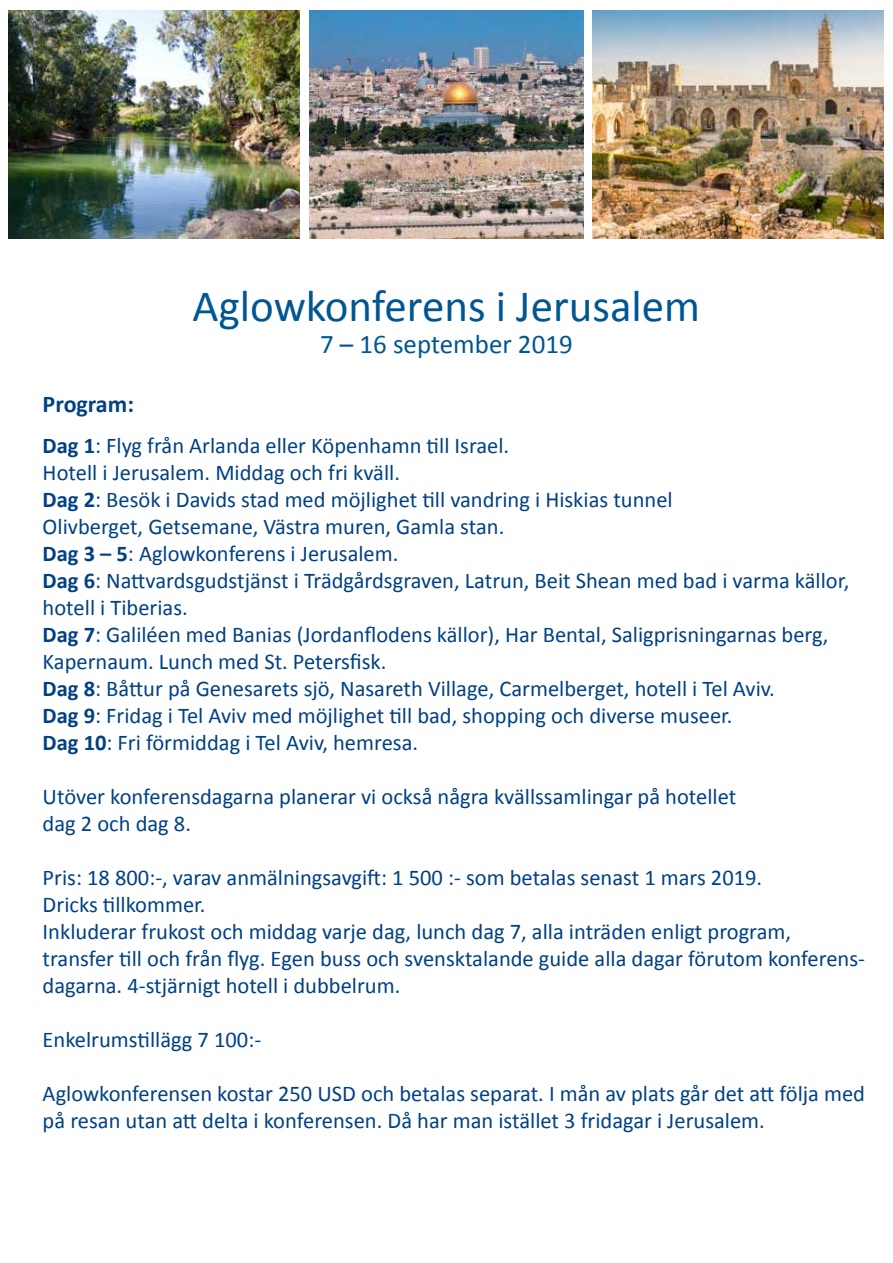
<style>
.page{position:relative;width:893px;height:1263px;background:#fff}
.page>*{position:absolute;margin:0;border:0;box-sizing:border-box;transform-origin:0 0}
.t1{font:45px "Calibri";color:#005693}
.t2{font:27px "Calibri";color:#005693}
.t3{font:700 24px "Calibri";color:#004183}
.t4{font:22.5px/27px "Calibri";color:#004183}
.s1{font-weight:700}
</style>
<div class="page">
<img style="left:592px;top:11px;width:292px;height:228px">
<img style="left:310px;top:10px;width:273px;height:229px">
<img style="left:8px;top:10px;width:292px;height:229px">
<p class="t3" style="left:43px;top:389px;width:93px">Program:</p>
<h1 class="t1" style="left:193px;top:278px;width:509px">Aglowkonferens i Jerusalem</h1>
<p class="t2" style="left:320px;top:327px;width:254px">7 – 16 september 2019</p>
<p class="t4" style="left:43px;top:432px;width:808px"><span class="s1">Dag 1</span>: Flyg från Arlanda eller Köpenhamn till Israel.<br>Hotell i Jerusalem. Middag och fri kväll.<br><span class="s1">Dag 2</span>: Besök i Davids stad med möjlighet till vandring i Hiskias tunnel<br>Olivberget, Getsemane, Västra muren, Gamla stan.<br><span class="s1">Dag 3 – 5</span>: Aglowkonferens i Jerusalem.<br><span class="s1">Dag 6</span>: Nattvardsgudstjänst i Trädgårdsgraven, Latrun, Beit Shean med bad i varma källor, hotell i Tiberias.<br><span class="s1">Dag 7</span>: Galiléen med Banias (Jordanflodens källor), Har Bental, Saligprisningarnas berg, Kapernaum. Lunch med St. Petersfisk.<br><span class="s1">Dag 8</span>: Båttur på Genesarets sjö, Nasareth Village, Carmelberget, hotell i Tel Aviv.<br><span class="s1">Dag 9</span>: Fridag i Tel Aviv med möjlighet till bad, shopping och diverse museer.<br><span class="s1">Dag 10</span>: Fri förmiddag i Tel Aviv, hemresa.</p>
<p class="t4" style="left:43px;top:783px;width:695px">Utöver konferensdagarna planerar vi också några kvällssamlingar på hotellet dag 2 och dag 8.</p>
<p class="t4" style="left:43px;top:864px;width:824px">Pris: 18 800:-, varav anmälningsavgift: 1 500 :- som betalas senast 1 mars 2019.<br>Dricks tillkommer.<br>Inkluderar frukost och middag varje dag, lunch dag 7, alla inträden enligt program, transfer till och från flyg. Egen buss och svensktalande guide alla dagar förutom konferens&shy;dagarna. 4-stjärnigt hotell i dubbelrum.</p>
<p class="t4" style="left:43px;top:1026px;width:220px">Enkelrumstillägg 7 100:-</p>
<p class="t4" style="left:43px;top:1080px;width:824px">Aglowkonferensen kostar 250 USD och betalas separat. I mån av plats går det att följa med på resan utan att delta i konferensen. Då har man istället 3 fridagar i Jerusalem.</p>
</div>
